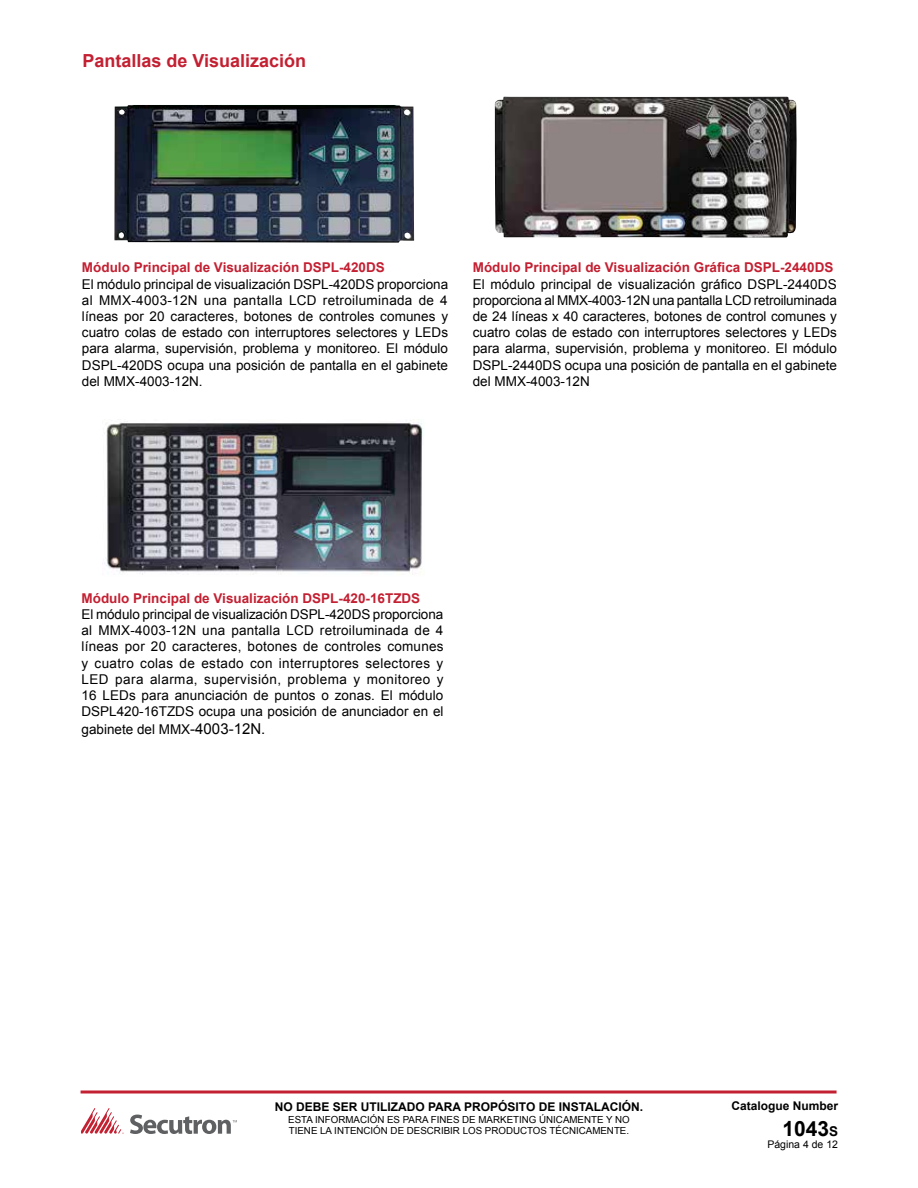
<style>
.page{position:relative;width:918px;height:1188px;background:#fff}
.page>*{position:absolute;margin:0;border:0;box-sizing:border-box;transform-origin:0 0}
.t1{font:700 21px "Arial";color:#000}
.t2{font:700 18px "Arial";color:#c32032}
.t3{font:13.5px/16.2px "Arial";color:#000;text-align:justify}
.t4{font:700 13.5px "Arial";color:#c32032}
.t5{font:700 12px "Arial";color:#000}
.t6{font:10.5px "Arial";color:#000}
.t7{font:9.75px/11.7px "Arial";color:#000}
.s1{font-size:15px}
.s2{font-size:13.5px}
</style>
<div class="page">
<hr style="left:81px;top:1090px;width:756px;height:3px;background:#c32032">
<svg style="left:130px;top:1115px;width:107px;height:19px"></svg>
<svg style="left:81px;top:1108px;width:43px;height:26px"></svg>
<img style="left:104px;top:419px;width:319px;height:156px">
<img style="left:114px;top:105px;width:300px;height:138px">
<img style="left:495px;top:97px;width:302px;height:141px">
<h2 class="t2" style="left:82px;top:54px;width:225px">Pantallas de Visualización</h2>
<p class="t4" style="left:82px;top:263px;width:304px">Módulo Principal de Visualización DSPL-420DS</p>
<p class="t3" style="left:82px;top:277px;width:368px">El módulo principal de visualización DSPL-420DS proporciona al MMX-4003-12N una pantalla LCD retroiluminada de 4 líneas por 20 caracteres, botones de controles comunes y cuatro colas de estado con interruptores selectores y LEDs para alarma, supervisión, problema y monitoreo. El módulo DSPL-420DS ocupa una posición de pantalla en el gabinete del MMX-4003-12N.</p>
<p class="t4" style="left:473px;top:263px;width:362px">Módulo Principal de Visualización Gráfica DSPL-2440DS</p>
<p class="t3" style="left:473px;top:277px;width:366px">El módulo principal de visualización gráfico DSPL-2440DS proporciona al MMX-4003-12N una pantalla LCD retroiluminada de 24 líneas x 40 caracteres, botones de control comunes y cuatro colas de estado con interruptores selectores y LEDs para alarma, supervisión, problema y monitoreo. El módulo DSPL-2440DS ocupa una posición de pantalla en el gabinete del MMX-4003-12N</p>
<p class="t4" style="left:82px;top:593px;width:340px">Módulo Principal de Visualización DSPL-420-16TZDS</p>
<p class="t3" style="left:82px;top:607px;width:364px">El módulo principal de visualización DSPL-420DS proporciona al MMX-4003-12N una pantalla LCD retroiluminada de 4 líneas por 20 caracteres, botones de controles comunes y cuatro colas de estado con interruptores selectores y LED para alarma, supervisión, problema y monitoreo y 16 LEDs para anunciación de puntos o zonas. El módulo DSPL420-16TZDS ocupa una posición de anunciador en el</p>
<p class="t3" style="left:82px;top:723px;width:185px">gabinete del MMX<span class="s1">-4003-12N.</span></p>
<p class="t5" style="left:275px;top:1102px;width:370px">NO DEBE SER UTILIZADO PARA PROPÓSITO DE INSTALACIÓN.</p>
<p class="t7" style="left:288px;top:1114px;width:343px">ESTA INFORMACIÓN ES PARA FINES DE MARKETING ÚNICAMENTE Y NO<br>TIENE LA INTENCIÓN DE DESCRIBIR LOS PRODUCTOS TÉCNICAMENTE.</p>
<p class="t5" style="left:731px;top:1102px;width:108px">Catalogue Number</p>
<h1 class="t1" style="left:782px;top:1120px;width:57px">1043<span class="s2">S</span></h1>
<p class="t6" style="left:767px;top:1140px;width:72px">Página 4 de 12</p>
</div>
